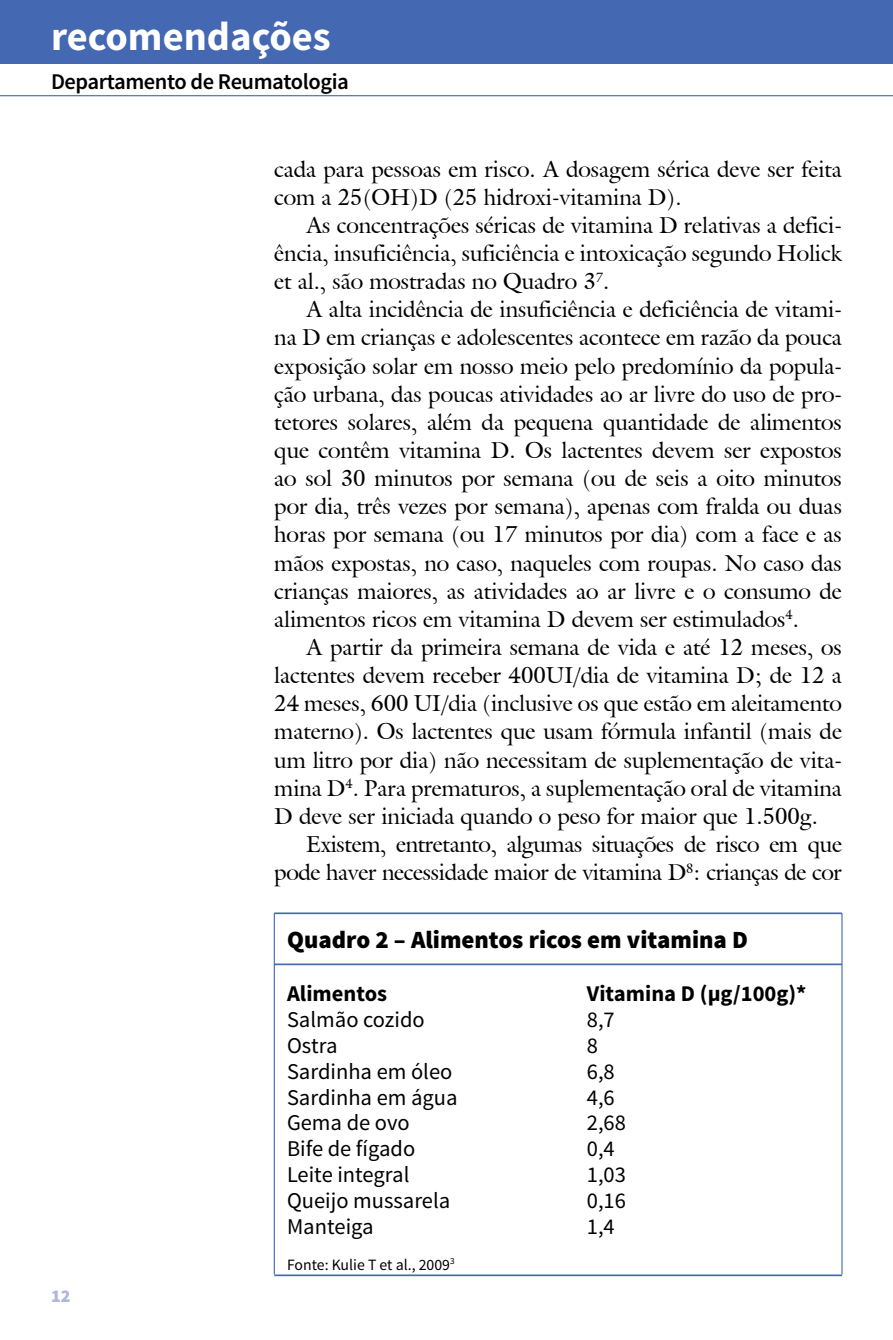
<style>
.page{position:relative;width:893px;height:1340px;background:#fff}
.page>*{position:absolute;margin:0;border:0;box-sizing:border-box;transform-origin:0 0}
.t1{font:700 40.5px "Source Sans Pro";color:#fff}
.t2{font:900 24.75px "Source Sans Pro";color:#000}
.t3{font:22.5px/28.1px "Galliard IT Cby BT";color:#000;text-align:justify}
.t4{font:22.5px/25.9px "Source Sans Pro";color:#000}
.t5{font:700 22.5px "Source Sans Pro";color:#000}
.t6{font:600 22.5px "Source Sans Pro";letter-spacing:-.02em;color:#000}
.t7{font:900 18px "Source Sans Pro";color:#afb7dd}
.t8{font:15.75px "Source Sans Pro";color:#000}
</style>
<div class="page">
<div style="left:0;top:0;width:893px;height:64px;background:#4468b1"></div>
<hr style="left:0;top:95px;width:893px;height:1px;background:#4468b1">
<hr style="left:274px;top:912px;width:568px;height:2px;background:#4468b1">
<hr style="left:274px;top:963px;width:568px;height:2px;background:#4468b1">
<hr style="left:274px;top:1274px;width:568px;height:2px;background:#4468b1">
<hr style="left:274px;top:913px;width:1px;height:361px;background:#4468b1">
<hr style="left:841px;top:913px;width:1px;height:361px;background:#4468b1">
<h1 class="t1" style="left:51px;top:11px;width:281px">recomendações</h1>
<p class="t6" style="left:51px;top:67px;width:299px">Departamento de Reumatologia</p>
<p class="t3" style="left:274px;top:154px;width:569px">cada para pessoas em risco. A dosagem sérica deve ser feita com a 25(OH)D (25 hidroxi-vitamina D).</p>
<p class="t3" style="left:274px;top:211px;width:569px;text-indent:32px">As concentrações séricas de vitamina D relativas a defici&shy;ência, insuficiência, suficiência e intoxicação segundo Holick et al., são mostradas no Quadro 3<sup>7</sup>.</p>
<p class="t3" style="left:274px;top:295px;width:569px;text-indent:32px">A alta incidência de insuficiência e deficiência de vitami&shy;na D em crianças e adolescentes acontece em razão da pouca exposição solar em nosso meio pelo predomínio da popula&shy;ção urbana, das poucas atividades ao ar livre do uso de pro&shy;tetores solares, além da pequena quantidade de alimentos que contêm vitamina D. Os lactentes devem ser expostos ao sol 30 minutos por semana (ou de seis a oito minutos por dia, três vezes por semana), apenas com fralda ou duas horas por semana (ou 17 minutos por dia) com a face e as mãos expostas, no caso, naqueles com roupas. No caso das crianças maiores, as atividades ao ar livre e o consumo de alimentos ricos em vitamina D devem ser estimulados<sup>4</sup>.</p>
<p class="t3" style="left:274px;top:633px;width:569px;text-indent:32px">A partir da primeira semana de vida e até 12 meses, os lactentes devem receber 400UI/dia de vitamina D; de 12 a 24 meses, 600 UI/dia (inclusive os que estão em aleitamento materno). Os lactentes que usam fórmula infantil (mais de um litro por dia) não necessitam de suplementação de vita&shy;mina D<sup>4</sup>. Para prematuros, a suplementação oral de vitamina D deve ser iniciada quando o peso for maior que 1.500g.</p>
<p class="t3" style="left:274px;top:829px;width:569px;text-align:right">Existem, entretanto, algumas situações de risco em que pode haver necessidade maior de vitamina D<sup>8</sup>: crianças de cor</p>
<p class="t7" style="left:51px;top:1284px;width:21px">12</p>
<p class="t2" style="left:287px;top:923px;width:462px">Quadro 2 – Alimentos ricos em vitamina D</p>
<p class="t5" style="left:287px;top:979px;width:102px">Alimentos</p>
<p class="t4" style="left:287px;top:1006px;width:172px">Salmão cozido<br>Ostra<br>Sardinha em óleo<br>Sardinha em água<br>Gema de ovo<br>Bife de fígado<br>Leite integral<br>Queijo mussarela<br>Manteiga</p>
<p class="t8" style="left:287px;top:1254px;width:169px">Fonte: Kulie T et al., 2009<sup>3</sup></p>
<p class="t5" style="left:587px;top:979px;width:221px">Vitamina D (µg/100g)*</p>
<p class="t4" style="left:587px;top:1006px;width:41px">8,7<br>8<br>6,8<br>4,6<br>2,68<br>0,4<br>1,03<br>0,16<br>1,4</p>
</div>
